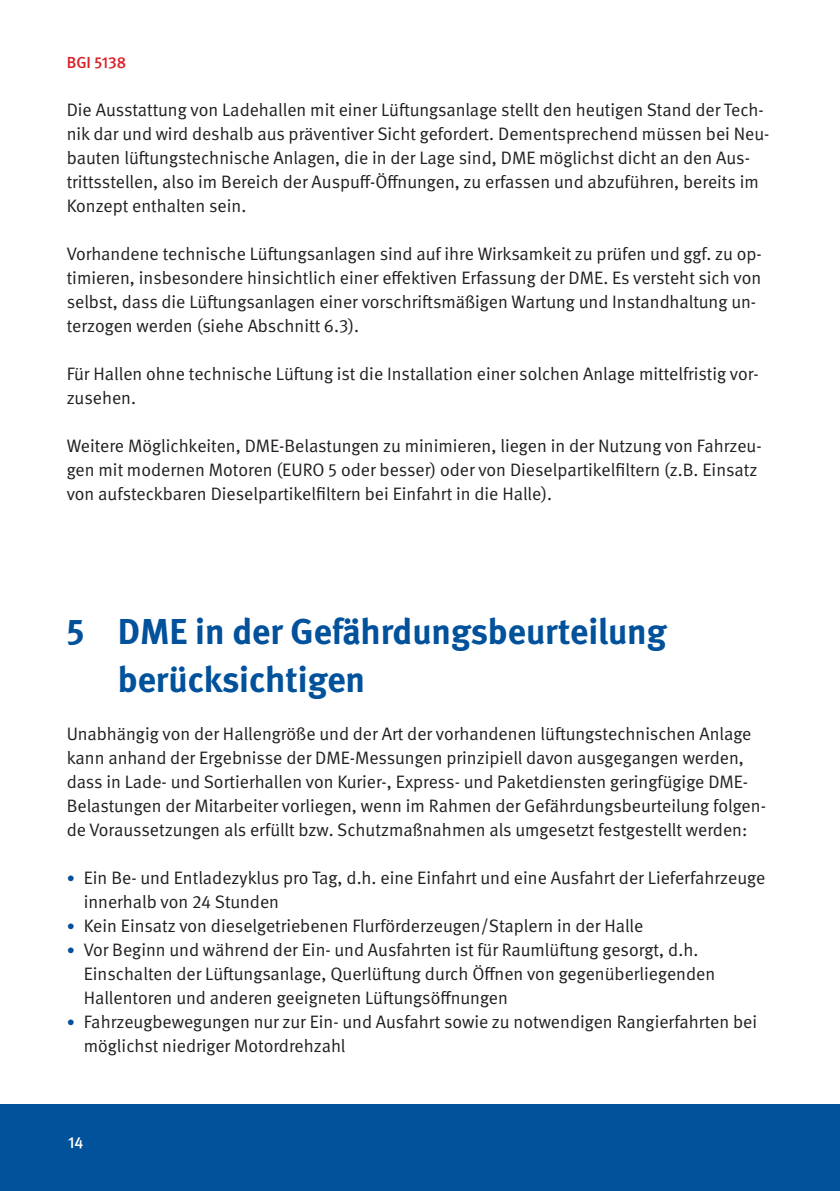
<style>
.page{position:relative;width:840px;height:1191px;background:#fff}
.page>*{position:absolute;margin:0;border:0;box-sizing:border-box;transform-origin:0 0}
.t1{font:700 36px/48px "DGUV Meta";color:#01519b}
.t2{font:18px/24px "DGUV Meta";color:#231f20}
.t3{font:500 16px "DGUV Meta";color:#da2128}
.t4{font:500 16px "DGUV Meta";color:#fff}
.s1{font-size:16px;color:#01519b}
</style>
<div class="page">
<div style="left:0;top:1104px;width:839px;height:87px;background:#01519b"></div>
<p class="t3" style="left:67px;top:53px;width:61px">BGI 5138</p>
<p class="t2" style="left:67px;top:98px;width:704px">Die Ausstattung von Ladehallen mit einer Lüftungsanlage stellt den heutigen Stand der Tech&shy;nik dar und wird deshalb aus präventiver Sicht gefordert. Dementsprechend müssen bei Neu&shy;bauten lüftungstechnische Anlagen, die in der Lage sind, DME möglichst dicht an den Aus&shy;trittsstellen, also im Bereich der Auspuff-Öffnungen, zu erfassen und abzuführen, bereits im Konzept enthalten sein.</p>
<p class="t2" style="left:67px;top:242px;width:696px">Vorhandene technische Lüftungsanlagen sind auf ihre Wirksamkeit zu prüfen und ggf. zu op&shy;timieren, insbesondere hinsichtlich einer effektiven Erfassung der DME. Es versteht sich von selbst, dass die Lüftungsanlagen einer vorschriftsmäßigen Wartung und Instandhaltung un&shy;terzogen werden (siehe Abschnitt 6.3).</p>
<p class="t2" style="left:67px;top:362px;width:693px">Für Hallen ohne technische Lüftung ist die Installation einer solchen Anlage mittelfristig vor&shy;zusehen.</p>
<p class="t2" style="left:67px;top:434px;width:696px">Weitere Möglichkeiten, DME-Belastungen zu minimieren, liegen in der Nutzung von Fahrzeu&shy;gen mit modernen Motoren (EURO 5 oder besser) oder von Dieselpartikelfiltern (z.B. Einsatz von aufsteckbaren Dieselpartikelfiltern bei Einfahrt in die Halle).</p>
<h1 class="t1" style="left:118px;top:609px;width:550px;text-indent:-51px">5 DME in der Gefährdungsbeurteilung berücksichtigen</h1>
<p class="t2" style="left:67px;top:722px;width:700px">Unabhängig von der Hallengröße und der Art der vorhandenen lüftungstechnischen Anlage kann anhand der Ergebnisse der DME-Messungen prinzipiell davon ausgegangen werden, dass in Lade- und Sortierhallen von Kurier-, Express- und Paketdiensten geringfügige DME-Belastungen der Mitarbeiter vorliegen, wenn im Rahmen der Gefährdungsbeurteilung folgen&shy;de Voraussetzungen als erfüllt bzw. Schutzmaßnahmen als umgesetzt festgestellt werden:</p>
<p class="t2" style="left:84px;top:866px;width:682px;text-indent:-17px"><span class="s1">•</span> Ein Be- und Entladezyklus pro Tag, d.h. eine Einfahrt und eine Ausfahrt der Lieferfahrzeuge innerhalb von 24 Stunden</p>
<p class="t2" style="left:67px;top:914px;width:578px"><span class="s1">•</span> Kein Einsatz von dieselgetriebenen Flurförderzeugen/Staplern in der Halle</p>
<p class="t2" style="left:84px;top:938px;width:632px;text-indent:-17px"><span class="s1">•</span> Vor Beginn und während der Ein- und Ausfahrten ist für Raumlüftung gesorgt, d.h.<br>Einschalten der Lüftungsanlage, Querlüftung durch Öffnen von gegenüberliegenden<br>Hallentoren und anderen geeigneten Lüftungsöffnungen</p>
<p class="t2" style="left:84px;top:1010px;width:674px;text-indent:-17px"><span class="s1">•</span> Fahrzeugbewegungen nur zur Ein- und Ausfahrt sowie zu notwendigen Rangierfahrten bei möglichst niedriger Motordrehzahl</p>
<p class="t4" style="left:68px;top:1133px;width:17px">14</p>
</div>
